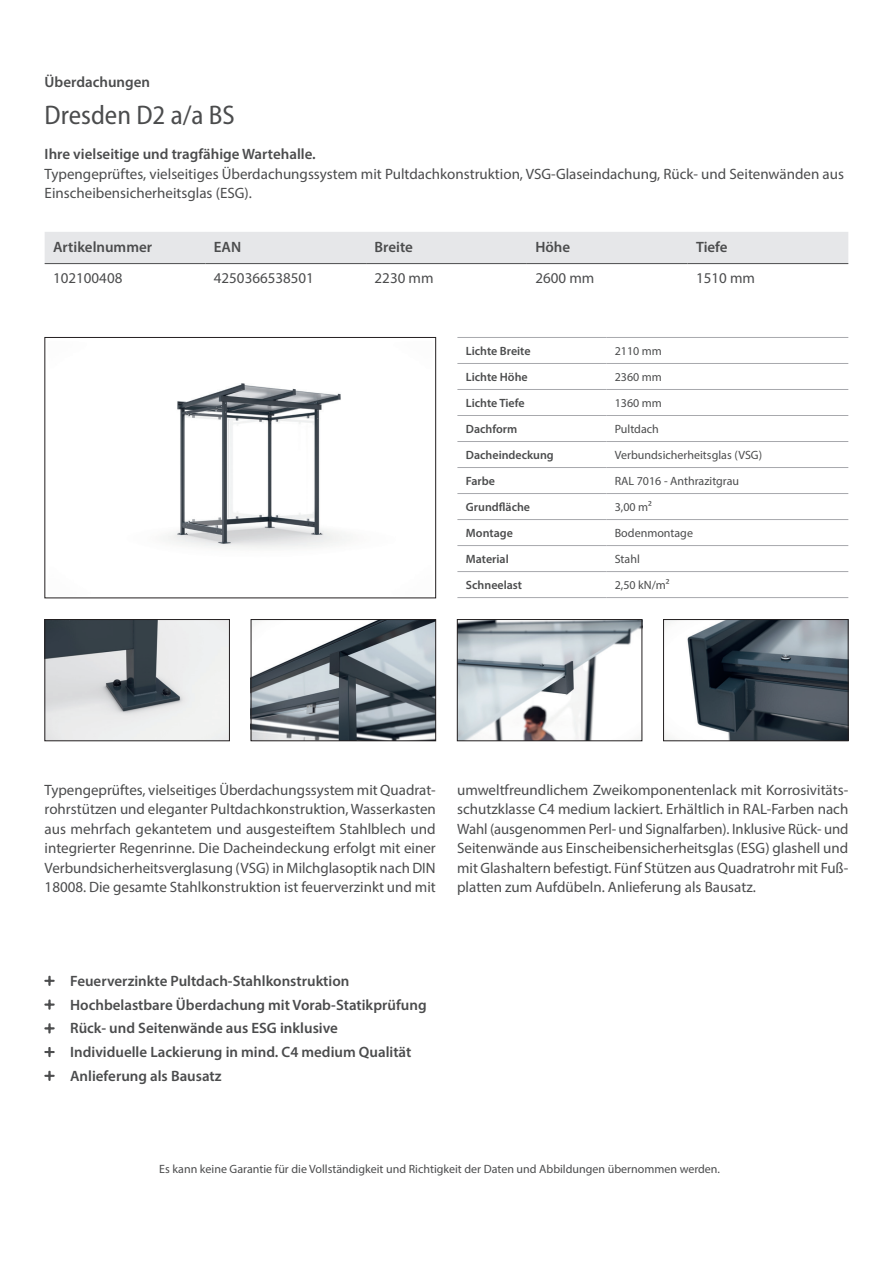
<style>
.page{position:relative;width:893px;height:1263px;background:#fff}
.page>*{position:absolute;margin:0;border:0;box-sizing:border-box;transform-origin:0 0}
.t1{font:semi-condensed 27px "Myriad Pro";color:#4b4c4d}
.t2{font:15px/19.5px "Myriad Pro";color:#4b4c4d;text-align:justify}
.t3{font:600 15px/23.7px "Myriad Pro";color:#4b4c4d}
.t4{font:12px "Myriad Pro";color:#4b4c4d}
.t5{font:600 12px "Myriad Pro";color:#4b4c4d}
</style>
<div class="page">
<img style="left:168px;top:383px;width:179px;height:166px">
<div style="left:45px;top:337px;width:391px;height:261px;border:1px solid #231f20"></div>
<img style="left:47px;top:621px;width:181px;height:118px">
<div style="left:45px;top:619px;width:185px;height:122px;border:1px solid #231f20"></div>
<img style="left:253px;top:621px;width:181px;height:118px">
<div style="left:251px;top:619px;width:185px;height:122px;border:1px solid #231f20"></div>
<img style="left:665px;top:621px;width:181px;height:118px">
<div style="left:663px;top:619px;width:185px;height:122px;border:1px solid #231f20"></div>
<img style="left:459px;top:621px;width:181px;height:118px">
<div style="left:457px;top:619px;width:185px;height:122px;border:1px solid #231f20"></div>
<div style="left:45px;top:232px;width:803px;height:31px;background:#e6e7e9"></div>
<hr style="left:45px;top:263px;width:160px;height:1px;background:#4b4c4d">
<hr style="left:205px;top:263px;width:161px;height:1px;background:#4b4c4d">
<hr style="left:366px;top:263px;width:161px;height:1px;background:#4b4c4d">
<hr style="left:527px;top:263px;width:161px;height:1px;background:#4b4c4d">
<hr style="left:688px;top:263px;width:160px;height:1px;background:#4b4c4d">
<hr style="left:457px;top:337px;width:149px;height:1px;background:#a8a9ad">
<hr style="left:606px;top:337px;width:242px;height:1px;background:#a8a9ad">
<hr style="left:457px;top:363px;width:149px;height:1px;background:#a8a9ad">
<hr style="left:606px;top:363px;width:242px;height:1px;background:#a8a9ad">
<hr style="left:457px;top:389px;width:149px;height:1px;background:#a8a9ad">
<hr style="left:606px;top:389px;width:242px;height:1px;background:#a8a9ad">
<hr style="left:457px;top:415px;width:149px;height:1px;background:#a8a9ad">
<hr style="left:606px;top:415px;width:242px;height:1px;background:#a8a9ad">
<hr style="left:457px;top:441px;width:149px;height:1px;background:#a8a9ad">
<hr style="left:606px;top:441px;width:242px;height:1px;background:#a8a9ad">
<hr style="left:457px;top:467px;width:149px;height:1px;background:#a8a9ad">
<hr style="left:606px;top:467px;width:242px;height:1px;background:#a8a9ad">
<hr style="left:457px;top:493px;width:149px;height:1px;background:#a8a9ad">
<hr style="left:606px;top:493px;width:242px;height:1px;background:#a8a9ad">
<hr style="left:457px;top:519px;width:149px;height:1px;background:#a8a9ad">
<hr style="left:606px;top:519px;width:242px;height:1px;background:#a8a9ad">
<hr style="left:457px;top:545px;width:149px;height:1px;background:#a8a9ad">
<hr style="left:606px;top:545px;width:242px;height:1px;background:#a8a9ad">
<hr style="left:457px;top:571px;width:149px;height:1px;background:#a8a9ad">
<hr style="left:606px;top:571px;width:242px;height:1px;background:#a8a9ad">
<hr style="left:457px;top:597px;width:149px;height:1px;background:#a8a9ad">
<hr style="left:606px;top:597px;width:242px;height:1px;background:#a8a9ad">
<p class="t3" style="left:45px;top:70px;width:107px">Überdachungen</p>
<h1 class="t1" style="left:45px;top:99px;width:192px">Dresden D2 a/a BS</h1>
<p class="t3" style="left:45px;top:142px;width:273px">Ihre vielseitige und tragfähige Wartehalle.</p>
<p class="t2" style="left:45px;top:164px;width:801px">Typengeprüftes, vielseitiges Überdachungssystem mit Pultdachkonstruktion, VSG-Glaseindachung, Rück- und Seitenwänden aus<br>Einscheibensicherheitsglas (ESG).</p>
<p class="t3" style="left:53px;top:234px;width:101px">Artikelnummer</p>
<p class="t3" style="left:214px;top:234px;width:29px">EAN</p>
<p class="t3" style="left:375px;top:234px;width:40px">Breite</p>
<p class="t3" style="left:535px;top:234px;width:36px">Höhe</p>
<p class="t3" style="left:696px;top:234px;width:33px">Tiefe</p>
<p class="t2" style="left:53px;top:268px;width:71px">102100408</p>
<p class="t2" style="left:214px;top:268px;width:102px">4250366538501</p>
<p class="t2" style="left:375px;top:268px;width:60px">2230 mm</p>
<p class="t2" style="left:535px;top:268px;width:60px">2600 mm</p>
<p class="t2" style="left:696px;top:268px;width:60px">1510 mm</p>
<p class="t5" style="left:466px;top:343px;width:66px">Lichte Breite</p>
<p class="t4" style="left:615px;top:344px;width:49px">2110 mm</p>
<p class="t5" style="left:466px;top:369px;width:63px">Lichte Höhe</p>
<p class="t4" style="left:615px;top:370px;width:49px">2360 mm</p>
<p class="t5" style="left:466px;top:395px;width:60px">Lichte Tiefe</p>
<p class="t4" style="left:615px;top:396px;width:49px">1360 mm</p>
<p class="t5" style="left:466px;top:421px;width:53px">Dachform</p>
<p class="t4" style="left:615px;top:422px;width:46px">Pultdach</p>
<p class="t5" style="left:466px;top:447px;width:89px">Dacheindeckung</p>
<p class="t4" style="left:615px;top:448px;width:149px">Verbundsicherheitsglas (VSG)</p>
<p class="t5" style="left:466px;top:473px;width:31px">Farbe</p>
<p class="t4" style="left:615px;top:474px;width:126px">RAL 7016 - Anthrazitgrau</p>
<p class="t5" style="left:466px;top:499px;width:66px">Grundfläche</p>
<p class="t4" style="left:615px;top:500px;width:39px">3,00 m²</p>
<p class="t5" style="left:466px;top:525px;width:48px">Montage</p>
<p class="t4" style="left:615px;top:526px;width:80px">Bodenmontage</p>
<p class="t5" style="left:466px;top:551px;width:44px">Material</p>
<p class="t4" style="left:615px;top:552px;width:27px">Stahl</p>
<p class="t5" style="left:466px;top:577px;width:58px">Schneelast</p>
<p class="t4" style="left:615px;top:578px;width:56px">2,50 kN/m²</p>
<p class="t2" style="left:45px;top:780px;width:393px">Typengeprüftes, vielseitiges Überdachungssystem mit Quadrat&shy;rohrstützen und eleganter Pultdachkonstruktion, Wasserkasten aus mehrfach gekantetem und ausgesteiftem Stahlblech und integrierter Regenrinne. Die Dacheindeckung erfolgt mit einer Verbundsicherheitsverglasung (VSG) in Milchglasoptik nach DIN 18008. Die gesamte Stahlkonstruktion ist feuerverzinkt und mit</p>
<p class="t2" style="left:457px;top:780px;width:393px">umweltfreundlichem Zweikomponentenlack mit Korrosivitäts&shy;schutzklasse C4 medium lackiert. Erhältlich in RAL-Farben nach Wahl (ausgenommen Perl- und Signalfarben). Inklusive Rück- und Seitenwände aus Einscheibensicherheitsglas (ESG) glashell und mit Glashaltern befestigt. Fünf Stützen aus Quadratrohr mit Fuß&shy;platten zum Aufdübeln. Anlieferung als Bausatz.</p>
<p class="t3" style="left:70px;top:968px;width:358px">Feuerverzinkte Pultdach-Stahlkonstruktion Hochbelastbare Überdachung mit Vorab-Statikprüfung Rück- und Seitenwände aus ESG inklusive<br>Individuelle Lackierung in mind. C4 medium Qualität Anlieferung als Bausatz</p>
<p class="t4" style="left:159px;top:1161px;width:562px">Es kann keine Garantie für die Vollständigkeit und Richtigkeit der Daten und Abbildungen übernommen werden.</p>
</div>
